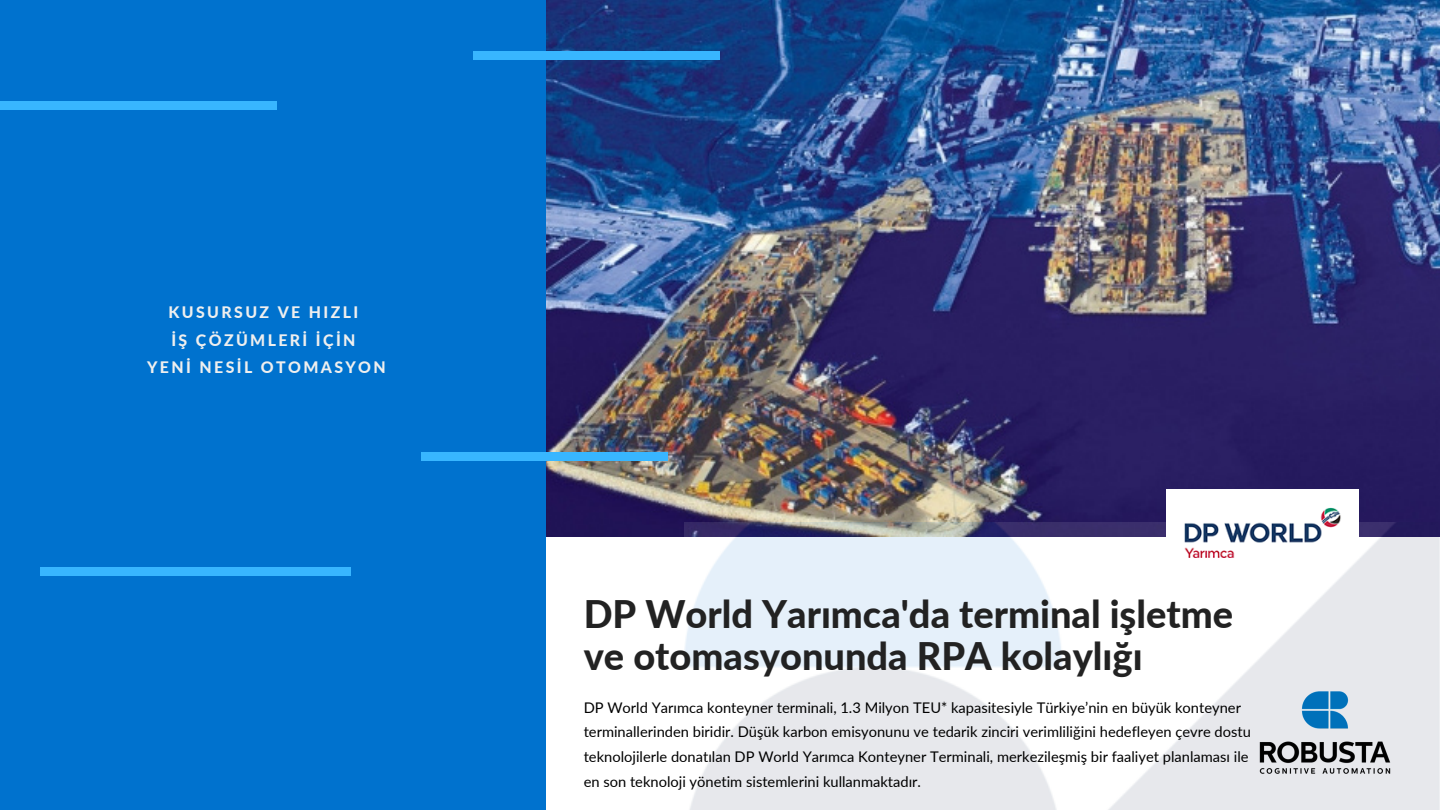
<style>
.page{position:relative;width:1440px;height:810px;background:#fff}
.page>*{position:absolute;margin:0;border:0;box-sizing:border-box;transform-origin:0 0}
.t1{font:800 38px/41.2px "Lato";color:#222}
.t2{font:800 15.9px/27.8px "Lato";letter-spacing:.15em;color:#efefef;text-align:center}
.t3{font:14.7px/24.9px "Lato";color:#000}
</style>
<div class="page">
<img style="left:545px;top:0;width:895px;height:536px">
<div style="left:0;top:0;width:545px;height:810px;background:#0072ce"></div>
<div style="left:0;top:101px;width:277px;height:9px;background:#38b6ff"></div>
<div style="left:41px;top:567px;width:310px;height:9px;background:#38b6ff"></div>
<div style="left:421px;top:452px;width:247px;height:9px;background:#38b6ff"></div>
<div style="left:473px;top:51px;width:247px;height:9px;background:#38b6ff"></div>
<img style="left:685px;top:523px;width:755px;height:287px">
<img style="left:1210px;top:652px;width:230px;height:158px">
<img style="left:1166px;top:489px;width:193px;height:68px">
<p class="t2" style="left:147px;top:298px;width:240px">KUSURSUZ VE HIZLI<br>İŞ ÇÖZÜMLERİ İÇİN<br>YENİ NESİL OTOMASYON</p>
<h1 class="t1" style="left:584px;top:593px;width:651px">DP World Yarımca'da terminal işletme ve otomasyonunda RPA kolaylığı</h1>
<p class="t3" style="left:584px;top:694px;width:669px">DP World Yarımca konteyner terminali, 1.3 Milyon TEU* kapasitesiyle Türkiye’nin en büyük konteyner terminallerinden biridir. Düşük karbon emisyonunu ve tedarik zinciri verimliliğini hedefleyen çevre dostu teknolojilerle donatılan DP World Yarımca Konteyner Terminali, merkezileşmiş bir faaliyet planlaması ile en son teknoloji yönetim sistemlerini kullanmaktadır.</p>
</div>
